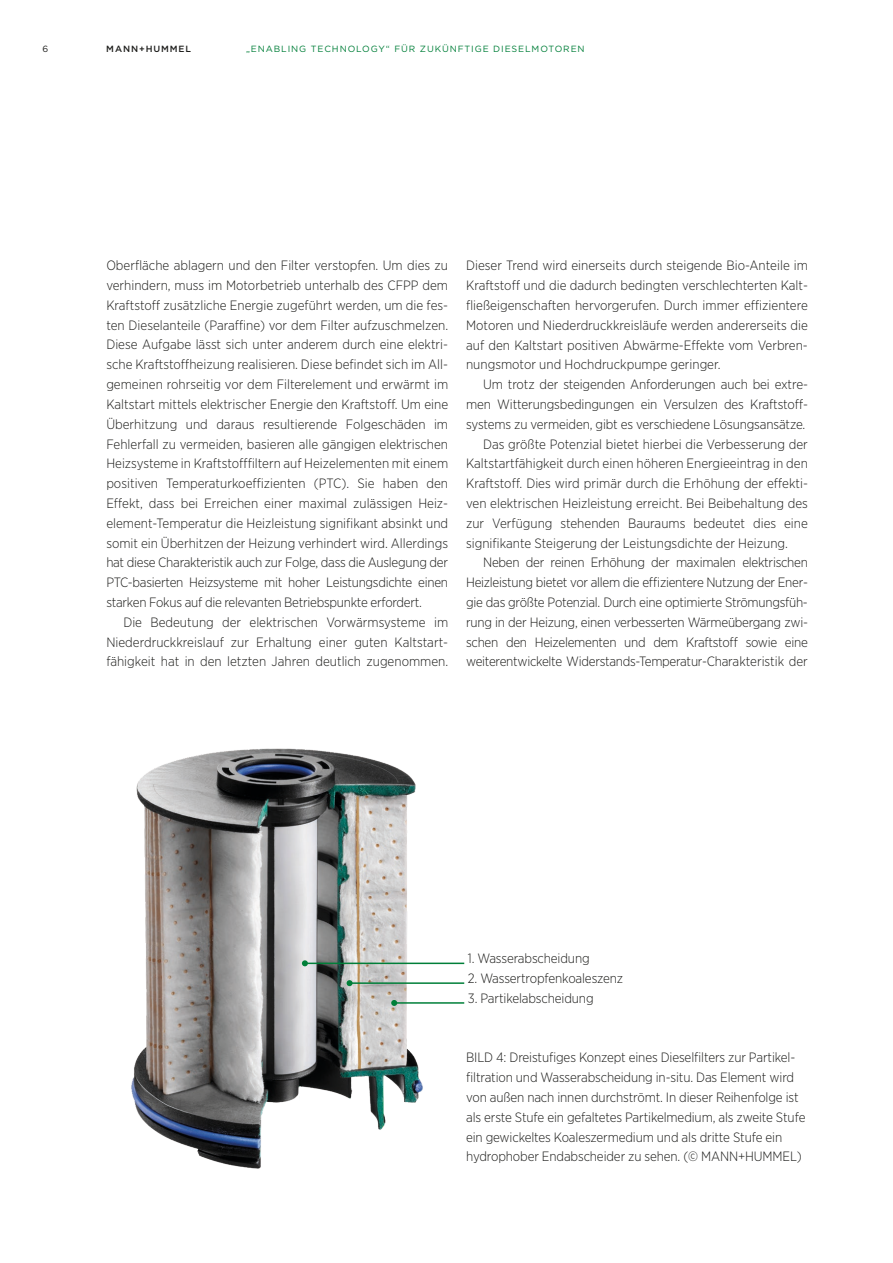
<style>
.page{position:relative;width:893px;height:1263px;background:#fff}
.page>*{position:absolute;margin:0;border:0;box-sizing:border-box;transform-origin:0 0}
.t1{font:300 13.5px/19.8px "Gotham Narrow";letter-spacing:-.01em;color:#1d1d1b;text-align:justify}
.t2{font:9px "Gotham";letter-spacing:.1em;color:#007f39}
.t3{font:500 9px "Gotham";letter-spacing:.1em;color:#1d1d1b}
.t4{font:9px "Gotham";color:#1d1d1b}
</style>
<div class="page">
<img style="left:131px;top:748px;width:328px;height:421px">
<hr style="left:305px;top:962px;width:159px;height:2px;background:#007f39">
<svg style="left:302px;top:960px;width:6px;height:6px"></svg>
<hr style="left:350px;top:982px;width:114px;height:2px;background:#007f39">
<svg style="left:347px;top:980px;width:6px;height:6px"></svg>
<hr style="left:394px;top:1002px;width:70px;height:2px;background:#007f39">
<svg style="left:391px;top:1000px;width:6px;height:6px"></svg>
<p class="t4" style="left:43px;top:43px;width:7px">6</p>
<p class="t3" style="left:106px;top:44px;width:86px">MANN+HUMMEL</p>
<p class="t2" style="left:246px;top:43px;width:340px">„ENABLING TECHNOLOGY“ FÜR ZUKÜNFTIGE DIESELMOTOREN</p>
<p class="t1" style="left:106px;top:255px;width:343px">Oberfläche ablagern und den Filter verstopfen. Um dies zu verhindern, muss im Motorbetrieb unterhalb des CFPP dem Kraftstoff zusätzliche Energie zugeführt werden, um die fes&shy;ten Dieselanteile (Paraffine) vor dem Filter aufzuschmelzen.<br>Diese Aufgabe lässt sich unter anderem durch eine elektri&shy;sche Kraftstoffheizung realisieren. Diese befindet sich im All&shy;gemeinen rohrseitig vor dem Filterelement und erwärmt im Kaltstart mittels elektrischer Energie den Kraftstoff. Um eine Überhitzung und daraus resultierende Folgeschäden im Fehlerfall zu vermeiden, basieren alle gängigen elektrischen Heizsysteme in Kraftstofffiltern auf Heizelementen mit einem positiven Temperaturkoeffizienten (PTC). Sie haben den Effekt, dass bei Erreichen einer maximal zulässigen Heiz&shy;element-Temperatur die Heizleistung signifikant absinkt und somit ein Überhitzen der Heizung verhindert wird. Allerdings hat diese Charakteristik auch zur Folge, dass die Auslegung der PTC-basierten Heizsysteme mit hoher Leistungsdichte einen starken Fokus auf die relevanten Betriebspunkte erfordert.</p>
<p class="t1" style="left:106px;top:612px;width:343px;text-indent:17px">Die Bedeutung der elektrischen Vorwärmsysteme im Niederdruckkreislauf zur Erhaltung einer guten Kaltstart&shy;fähigkeit hat in den letzten Jahren deutlich zugenommen.</p>
<p class="t1" style="left:466px;top:255px;width:343px">Dieser Trend wird einerseits durch steigende Bio-Anteile im Kraftstoff und die dadurch bedingten verschlechterten Kalt&shy;fließeigenschaften hervorgerufen. Durch immer effizientere Motoren und Niederdruckkreisläufe werden andererseits die auf den Kaltstart positiven Abwärme-Effekte vom Verbren&shy;nungsmotor und Hochdruckpumpe geringer.</p>
<p class="t1" style="left:483px;top:374px;width:326px">Um trotz der steigenden Anforderungen auch bei extre-</p>
<p class="t1" style="left:466px;top:394px;width:343px">men Witterungsbedingungen ein Versulzen des Kraftstoff-</p>
<p class="t1" style="left:466px;top:414px;width:341px">systems zu vermeiden, gibt es verschiedene Lösungsansätze.</p>
<p class="t1" style="left:483px;top:434px;width:326px">Das größte Potenzial bietet hierbei die Verbesserung der</p>
<p class="t1" style="left:466px;top:453px;width:343px">Kaltstartfähigkeit durch einen höheren Energieeintrag in den</p>
<p class="t1" style="left:466px;top:473px;width:343px">Kraftstoff. Dies wird primär durch die Erhöhung der effekti-</p>
<p class="t1" style="left:466px;top:493px;width:343px">ven elektrischen Heizleistung erreicht. Bei Beibehaltung des</p>
<p class="t1" style="left:466px;top:513px;width:343px">zur Verfügung stehenden Bauraums bedeutet dies eine</p>
<p class="t1" style="left:466px;top:533px;width:323px">signifikante Steigerung der Leistungsdichte der Heizung.</p>
<p class="t1" style="left:483px;top:552px;width:326px">Neben der reinen Erhöhung der maximalen elektrischen</p>
<p class="t1" style="left:466px;top:572px;width:343px">Heizleistung bietet vor allem die effizientere Nutzung der Ener-</p>
<p class="t1" style="left:466px;top:592px;width:343px">gie das größte Potenzial. Durch eine optimierte Strömungsfüh-</p>
<p class="t1" style="left:466px;top:612px;width:343px">rung in der Heizung, einen verbesserten Wärmeübergang zwi-</p>
<p class="t1" style="left:466px;top:632px;width:343px">schen den Heizelementen und dem Kraftstoff sowie eine</p>
<p class="t1" style="left:466px;top:651px;width:343px">weiterentwickelte Widerstands-Temperatur-Charakteristik der</p>
<p class="t1" style="left:468px;top:948px;width:123px">1. Wasserabscheidung</p>
<p class="t1" style="left:468px;top:968px;width:157px">2. Wassertropfenkoaleszenz</p>
<p class="t1" style="left:468px;top:988px;width:127px">3. Partikelabscheidung</p>
<p class="t1" style="left:466px;top:1047px;width:341px;text-align:left">BILD 4: Dreistufiges Konzept eines Dieselfilters zur Partikel&shy;filtration und Wasserabscheidung in-situ. Das Element wird von außen nach innen durchströmt. In dieser Reihenfolge ist als erste Stufe ein gefaltetes Partikelmedium, als zweite Stufe ein gewickeltes Koaleszermedium und als dritte Stufe ein hydrophober Endabscheider zu sehen. (© MANN+HUMMEL)</p>
</div>
